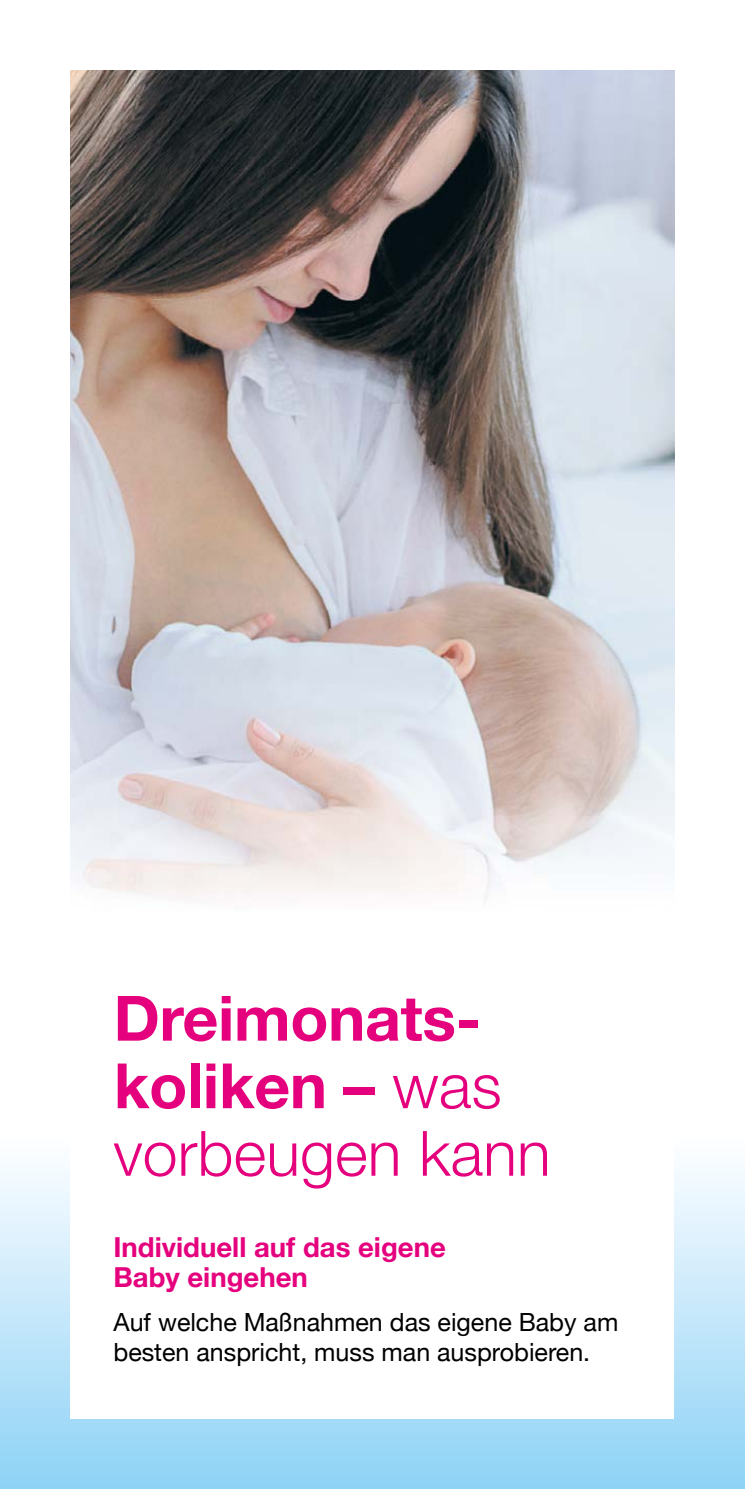
<style>
.page{position:relative;width:745px;height:1489px;background:#fff}
.page>*{position:absolute;margin:0;border:0;box-sizing:border-box;transform-origin:0 0}
.t1{font:700 62.5px/67.5px "Helvetica Neue";letter-spacing:-.005em;color:#e5007d}
.t2{font:700 27.5px/30px "Helvetica Neue";color:#e5007d}
.t3{font:25px/30px "Helvetica Neue";color:#000}
.s1{font-weight:300}
</style>
<div class="page">
<svg style="left:0;top:1171px;width:744px;height:317px;background:#afdff8"></svg>
<div style="left:71px;top:71px;width:602px;height:1346px;background:#fff"></div>
<img style="left:71px;top:71px;width:602px;height:828px">
<h1 class="t1" style="left:113px;top:986px;width:438px">Dreimonats - koliken – <span class="s1">was vorbeugen kann</span></h1>
<p class="t2" style="left:113px;top:1232px;width:333px">Individuell auf das eigene<br>Baby eingehen</p>
<p class="t3" style="left:113px;top:1308px;width:506px">Auf welche Maßnahmen das eigene Baby am besten anspricht, muss man ausprobieren.</p>
</div>
